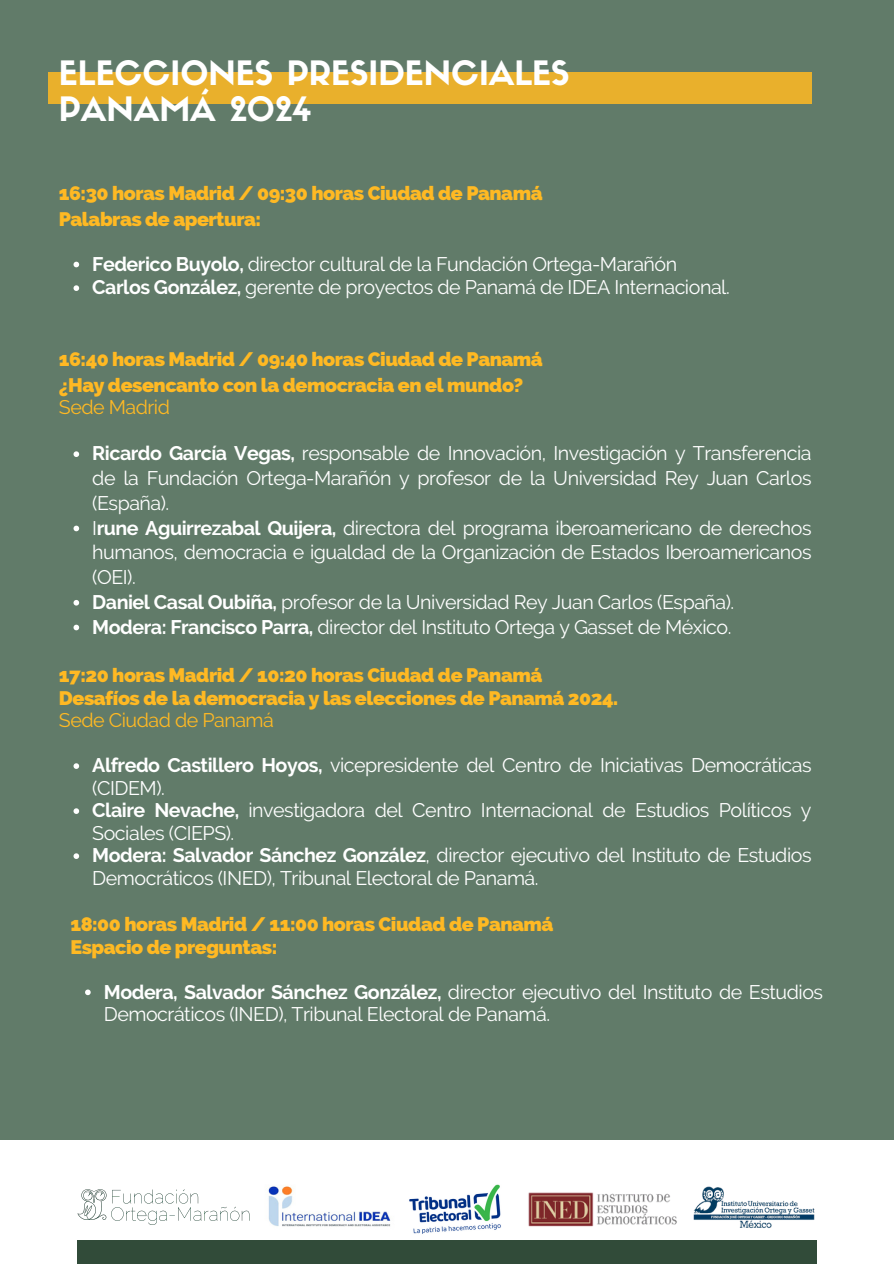
<style>
.page{position:relative;width:894px;height:1264px;background:#fff}
.page>*{position:absolute;margin:0;border:0;box-sizing:border-box;transform-origin:0 0}
.t1{font:33px/36px "Sifonn Basic";color:#fff}
.t2{font:19.65px/24.8px "Raleway";letter-spacing:-.025em;color:#fff}
.t3{font:800 19.65px/25.8px "Raleway";letter-spacing:-.025em;color:#ffb923}
.t4{font:19.65px "Raleway";letter-spacing:-.025em;color:#ffb923}
.s1{font-weight:700}
</style>
<div class="page">
<div style="left:0;top:0;width:893px;height:1140px;background:#617b69"></div>
<div style="left:48px;top:72px;width:762px;height:31px;background:#e9b02c"></div>
<svg style="left:73px;top:262px;width:6px;height:5px"></svg>
<svg style="left:73px;top:285px;width:6px;height:6px"></svg>
<svg style="left:73px;top:451px;width:6px;height:6px"></svg>
<svg style="left:73px;top:525px;width:6px;height:6px"></svg>
<svg style="left:73px;top:600px;width:6px;height:5px"></svg>
<svg style="left:73px;top:624px;width:6px;height:6px"></svg>
<svg style="left:73px;top:763px;width:6px;height:6px"></svg>
<svg style="left:73px;top:808px;width:6px;height:6px"></svg>
<svg style="left:73px;top:853px;width:6px;height:6px"></svg>
<svg style="left:85px;top:989px;width:6px;height:6px"></svg>
<div style="left:77px;top:1240px;width:739px;height:23px;background:#314b39"></div>
<img style="left:77px;top:1189px;width:173px;height:35px">
<img style="left:268px;top:1186px;width:123px;height:41px">
<img style="left:528px;top:1192px;width:149px;height:35px">
<img style="left:409px;top:1184px;width:92px;height:50px">
<img style="left:693px;top:1186px;width:122px;height:42px">
<h1 class="t1" style="left:59px;top:59px;width:512px">ELECCIONES PRESIDENCIALES<br>PANAMÁ 2024</h1>
<h2 class="t3" style="left:59px;top:180px;width:485px">16:30 horas Madrid / 09:30 horas Ciudad de Panamá<br>Palabras de apertura:</h2>
<p class="t2" style="left:92px;top:251px;width:586px"><span class="s1">Federico Buyolo,</span> director cultural de la Fundación Ortega-Marañón</p>
<p class="t2" style="left:92px;top:275px;width:638px"><span class="s1">Carlos González,</span> gerente de proyectos de Panamá de IDEA Internacional.</p>
<p class="t3" style="left:59px;top:346px;width:485px">16:40 horas Madrid / 09:40 horas Ciudad de Panamá</p>
<p class="t3" style="left:59px;top:372px;width:466px">¿Hay desencanto con la democracia en el mundo?</p>
<p class="t4" style="left:59px;top:396px;width:112px">Sede Madrid</p>
<p class="t2" style="left:92px;top:441px;width:720px;text-align:justify"><span class="s1">Ricardo García Vegas,</span> responsable de Innovación, Investigación y Transferencia de la Fundación Ortega-Marañón y profesor de la Universidad Rey Juan Carlos (España).</p>
<p class="t2" style="left:92px;top:515px;width:720px;text-align:justify">I<span class="s1">rune Aguirrezabal Quijera,</span> directora del programa iberoamericano de derechos humanos, democracia e igualdad de la Organización de Estados Iberoamericanos (OEI).</p>
<p class="t2" style="left:92px;top:589px;width:643px"><span class="s1">Daniel Casal Oubiña,</span> profesor de la Universidad Rey Juan Carlos (España).</p>
<p class="t2" style="left:92px;top:614px;width:640px"><span class="s1">Modera: Francisco Parra,</span> director del Instituto Ortega y Gasset de México.</p>
<p class="t3" style="left:59px;top:662px;width:485px">17:20 horas Madrid / 10:20 horas Ciudad de Panamá</p>
<p class="t3" style="left:59px;top:685px;width:560px">Desafíos de la democracia y las elecciones de Panamá 2024.</p>
<p class="t4" style="left:59px;top:708px;width:216px">Sede Ciudad de Panamá</p>
<p class="t2" style="left:92px;top:754px;width:720px;line-height:22.5px"><span class="s1">Alfredo Castillero Hoyos,</span> vicepresidente del Centro de Iniciativas Democráticas (CIDEM).</p>
<p class="t2" style="left:92px;top:799px;width:720px;line-height:22.5px"><span class="s1">Claire Nevache,</span> investigadora del Centro Internacional de Estudios Políticos y<br>Sociales (CIEPS).</p>
<p class="t2" style="left:92px;top:844px;width:720px;line-height:22.5px"><span class="s1">Modera: Salvador Sánchez González</span>, director ejecutivo del Instituto de Estudios<br>Democráticos (INED), Tribunal Electoral de Panamá.</p>
<h2 class="t3" style="left:70px;top:912px;width:484px;line-height:22.5px">18:00 horas Madrid / 11:00 horas Ciudad de Panamá<br>Espacio de preguntas:</h2>
<p class="t2" style="left:104px;top:980px;width:720px;line-height:22.5px"><span class="s1">Modera, Salvador Sánchez González,</span> director ejecutivo del Instituto de Estudios<br>Democráticos (INED), Tribunal Electoral de Panamá.</p>
</div>
